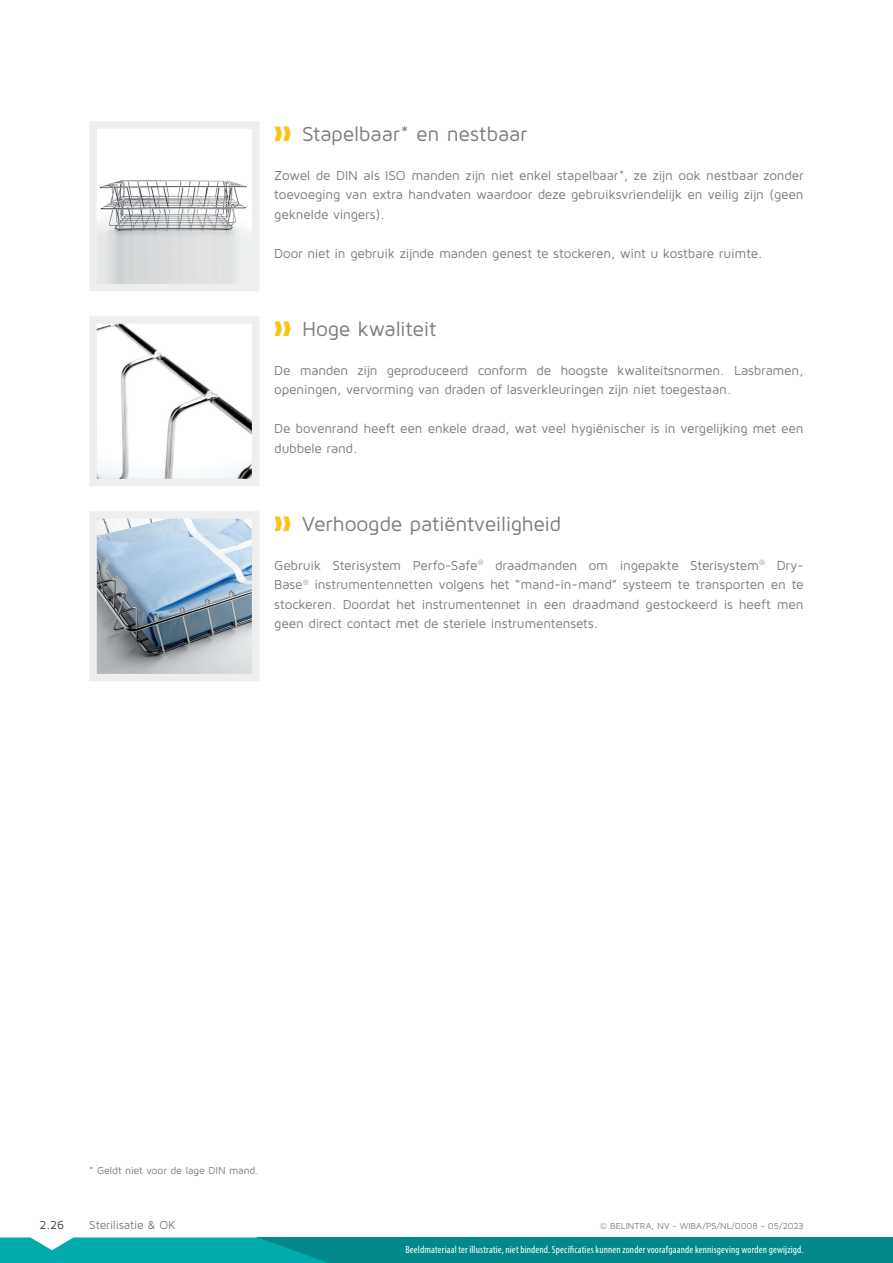
<style>
.page{position:relative;width:893px;height:1263px;background:#fff}
.page>*{position:absolute;margin:0;border:0;box-sizing:border-box;transform-origin:0 0}
.t1{font:21px "Maven Pro";letter-spacing:-.015em;color:#7a7c7f}
.main__body_NL{font:13.5px/19.5px "Maven Pro";letter-spacing:-.015em;color:#7a7c7f;text-align:justify}
.t2{font:12px "Maven Pro";letter-spacing:-.015em;color:#7a7c7f}
.t3{font:12px "Maven Pro";color:#3c3c3d}
.t4{font:condensed 10.5px "Myriad Pro";letter-spacing:.015em;color:#fff}
.main__body_NL-2{font:10.5px "Maven Pro";letter-spacing:-.02em;color:#7a7c7f}
.Paragraph_Style_2{font:9px "Maven Pro";color:#7a7c7f}
.s1{color:#fec115}
</style>
<div class="page">
<img style="left:98px;top:180px;width:152px;height:102px">
<div style="left:89px;top:121px;width:170px;height:170px;border:8px solid #eeeeef"></div>
<img style="left:98px;top:325px;width:152px;height:152px">
<div style="left:89px;top:316px;width:170px;height:170px;border:8px solid #eeeeef"></div>
<img style="left:98px;top:520px;width:152px;height:152px">
<div style="left:89px;top:511px;width:170px;height:170px;border:8px solid #eeeeef"></div>
<div style="left:258px;top:1237px;width:635px;height:26px;background:#00888a"></div>
<svg style="left:0;top:1237px;width:328px;height:26px;background:#0baaad"></svg>
<p class="t1" style="left:274px;top:121px;width:255px"><span class="s1">❱❱</span> Stapelbaar* en nestbaar</p>
<p class="main__body_NL" style="left:274px;top:165px;width:531px">Zowel de DIN als ISO manden zijn niet enkel stapelbaar*, ze zijn ook nestbaar zonder toevoeging van extra handvaten waardoor deze gebruiksvriendelijk en veilig zijn (geen geknelde vingers).</p>
<p class="main__body_NL" style="left:274px;top:243px;width:490px">Door niet in gebruik zijnde manden genest te stockeren, wint u kostbare ruimte.</p>
<p class="t1" style="left:274px;top:316px;width:164px"><span class="s1">❱❱</span> Hoge kwaliteit</p>
<p class="main__body_NL" style="left:274px;top:360px;width:531px">De manden zijn geproduceerd conform de hoogste kwaliteitsnormen. Lasbramen, openingen, vervorming van draden of lasverkleuringen zijn niet toegestaan.</p>
<p class="main__body_NL" style="left:274px;top:418px;width:531px">De bovenrand heeft een enkele draad, wat veel hygiënischer is in vergelijking met een dubbele rand.</p>
<p class="t1" style="left:274px;top:511px;width:288px"><span class="s1">❱❱</span> Verhoogde patiëntveiligheid</p>
<p class="main__body_NL" style="left:274px;top:555px;width:531px">Gebruik Sterisystem Perfo-Safe<sup>®</sup> draadmanden om ingepakte Sterisystem<sup>®</sup> Dry-Base<sup>®</sup> instrumentennetten volgens het “mand-in-mand” systeem te transporten en te stockeren. Doordat het instrumentennet in een draadmand gestockeerd is heeft men geen direct contact met de steriele instrumentensets.</p>
<p class="main__body_NL-2" style="left:89px;top:1164px;width:171px">* Geldt niet voor de lage DIN mand.</p>
<p class="t3" style="left:40px;top:1217px;width:26px">2.26</p>
<p class="t2" style="left:89px;top:1217px;width:88px">Sterilisatie &amp; OK</p>
<p class="Paragraph_Style_2" style="left:600px;top:1220px;width:205px">© BELINTRA, NV - WIBA/PS/NL/0008 - 05/2023</p>
<p class="t4" style="left:405px;top:1244px;width:400px">Beeldmateriaal ter illustratie, niet bindend. Specificaties kunnen zonder voorafgaande kennisgeving worden gewijzigd.</p>
</div>
